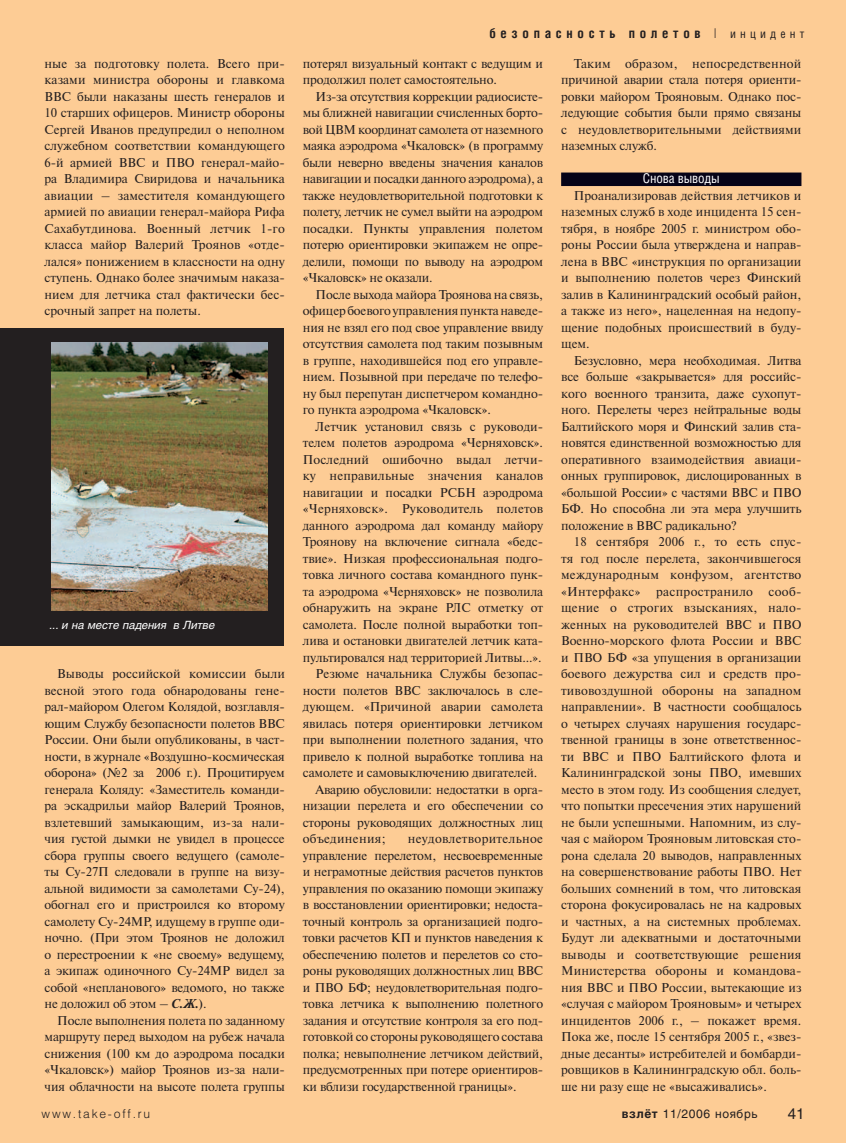
<style>
.page{position:relative;width:846px;height:1143px;background:#fff}
.page>*{position:absolute;margin:0;border:0;box-sizing:border-box;transform-origin:0 0}
.t1{font:15px "Helios";color:#231f20}
.t2{font:700 13.5px "Helios Cond";letter-spacing:.35em;color:#231f20}
.t3{font:13.5px "Helios Cond";letter-spacing:-.01em;color:#fff}
.t4{font:12.75px/16.5px "Newton C";letter-spacing:-.01em;color:#231f20;text-align:justify}
.t5{font:12.75px "Newton C";letter-spacing:.01em;color:#231f20}
.t6{font:12.75px "Newton C";letter-spacing:.015em;color:#231f20}
.t7{font:12.75px "Newton C";letter-spacing:.025em;color:#231f20}
.t8{font:12px "Helios";letter-spacing:.05em;color:#231f20}
.t9{font:300 12px "Helios";letter-spacing:.15em;color:#231f20}
.t10{font:italic 11.25px "Helios";color:#fff}
.s1{font-weight:700;font-style:italic}
.s2{font-weight:300}
.s3{font-weight:400;font-size:12px}
.s4{font-weight:700}
</style>
<div class="page">
<div style="left:0;top:0;width:845px;height:1143px;background:#fdcc95"></div>
<div style="left:561px;top:173px;width:240px;height:13px;background:#060317"></div>
<div style="left:0;top:328px;width:283px;height:317px;background:#231f20"></div>
<img style="left:51px;top:343px;width:217px;height:268px">
<p class="t4" style="left:45px;top:56px;width:242px">ные за подготовку полета. Всего при&shy;казами министра обороны и главкома ВВС были наказаны шесть генералов и 10 старших офицеров. Министр обороны Сергей Иванов предупредил о неполном служебном соответствии командующего 6-й армией ВВС и ПВО генерал-майо&shy;ра Владимира Свиридова и начальника авиации – заместителя командующего армией по авиации генерал-майора Рифа Сахабутдинова. Военный летчик 1-го класса майор Валерий Троянов «отде&shy;лался» понижением в классности на одну ступень. Однако более значимым наказа&shy;нием для летчика стал фактически бес&shy;срочный запрет на полеты.</p>
<p class="t10" style="left:49px;top:621px;width:167px">... и на месте падения в Литве</p>
<p class="t4" style="left:45px;top:667px;width:242px;text-indent:13px">Выводы российской комиссии были весной этого года обнародованы гене&shy;рал-майором Олегом Колядой, возглавля&shy;ющим Службу безопасности полетов ВВС России. Они были опубликованы, в част&shy;ности, в журнале «Воздушно-космическая оборона» (№2 за 2006 г.). Процитируем генерала Коляду: «Заместитель команди&shy;ра эскадрильи майор Валерий Троянов, взлетевший замыкающим, из-за нали&shy;чия густой дымки не увидел в процессе сбора группы своего ведущего (самоле&shy;ты Су-27П следовали в группе на визу&shy;альной видимости за самолетами Су-24), обогнал его и пристроился ко второму самолету Су-24МР, идущему в группе оди&shy;ночно. (При этом Троянов не доложил о перестроении к «не своему» ведущему, а экипаж одиночного Су-24МР видел за собой «непланового» ведомого, но также не доложил об этом – <span class="s1">С.Ж.</span>).</p>
<p class="t4" style="left:45px;top:1013px;width:242px;text-indent:13px">После выполнения полета по заданному маршруту перед выходом на рубеж начала снижения (100 км до аэродрома посадки «Чкаловск») майор Троянов из-за нали&shy;чия облачности на высоте полета группы</p>
<p class="t2" style="left:489px;top:28px;width:316px">безопасность полетов <span class="s2">|</span> <span class="s3">инцидент</span></p>
<p class="t4" style="left:303px;top:56px;width:242px">потерял визуальный контакт с ведущим и продолжил полет самостоятельно.</p>
<p class="t4" style="left:303px;top:89px;width:242px;text-indent:13px">Из-за отсутствия коррекции радиосисте&shy;мы ближней навигации счисленных борто&shy;вой ЦВМ координат самолета от наземного маяка аэродрома «Чкаловск» (в программу были неверно введены значения каналов навигации и посадки данного аэродрома), а также неудовлетворительной подготовки к полету, летчик не сумел выйти на аэродром посадки. Пункты управления полетом потерю ориентировки экипажем не опре&shy;делили, помощи по выводу на аэродром «Чкаловск» не оказали.</p>
<p class="t4" style="left:303px;top:287px;width:242px;text-indent:13px">После выхода майора Троянова на связь, офицер боевого управления пункта наведе&shy;ния не взял его под свое управление ввиду отсутствия самолета под таким позывным в группе, находившейся под его управле&shy;нием. Позывной при передаче по телефо&shy;ну был перепутан диспетчером командно&shy;го пункта аэродрома «Чкаловск».</p>
<p class="t4" style="left:315px;top:419px;width:229px">Летчик установил связь с руководи-</p>
<p class="t4" style="left:303px;top:436px;width:242px">телем полетов аэродрома «Черняховск».</p>
<p class="t5" style="left:303px;top:455px;width:242px">Последний ошибочно выдал летчи-</p>
<p class="t5" style="left:303px;top:471px;width:242px">ку неправильные значения каналов</p>
<p class="t4" style="left:303px;top:485px;width:242px">навигации и посадки РСБН аэродрома</p>
<p class="t6" style="left:303px;top:504px;width:242px">«Черняховск». Руководитель полетов</p>
<p class="t4" style="left:303px;top:518px;width:242px">данного аэродрома дал команду майору</p>
<p class="t4" style="left:303px;top:535px;width:242px">Троянову на включение сигнала «бедс-</p>
<p class="t4" style="left:303px;top:551px;width:242px">твие». Низкая профессиональная подго-</p>
<p class="t4" style="left:303px;top:568px;width:242px">товка личного состава командного пунк-</p>
<p class="t4" style="left:303px;top:584px;width:242px">та аэродрома «Черняховск» не позволила</p>
<p class="t4" style="left:303px;top:601px;width:242px">обнаружить на экране РЛС отметку от</p>
<p class="t4" style="left:303px;top:617px;width:242px">самолета. После полной выработки топ-</p>
<p class="t4" style="left:303px;top:634px;width:242px">лива и остановки двигателей летчик ката-</p>
<p class="t4" style="left:303px;top:650px;width:240px">пультировался над территорией Литвы...».</p>
<p class="t4" style="left:315px;top:667px;width:229px">Резюме начальника Службы безопас-</p>
<p class="t4" style="left:303px;top:683px;width:242px">ности полетов ВВС заключалось в сле-</p>
<p class="t4" style="left:303px;top:700px;width:242px">дующем. «Причиной аварии самолета</p>
<p class="t4" style="left:303px;top:716px;width:242px">явилась потеря ориентировки летчиком</p>
<p class="t4" style="left:303px;top:733px;width:242px">при выполнении полетного задания, что</p>
<p class="t4" style="left:303px;top:749px;width:242px">привело к полной выработке топлива на</p>
<p class="t4" style="left:303px;top:766px;width:236px">самолете и самовыключению двигателей.</p>
<p class="t4" style="left:315px;top:782px;width:229px">Аварию обусловили: недостатки в орга-</p>
<p class="t4" style="left:303px;top:799px;width:242px">низации перелета и его обеспечении со</p>
<p class="t4" style="left:303px;top:815px;width:242px">стороны руководящих должностных лиц</p>
<p class="t7" style="left:303px;top:834px;width:84px">объединения;</p>
<p class="t4" style="left:303px;top:832px;width:242px;text-indent:105px">неудовлетворительное управление перелетом, несвоевременные и неграмотные действия расчетов пунктов управления по оказанию помощи экипажу в восстановлении ориентировки; недоста&shy;точный контроль за организацией подго&shy;товки расчетов КП и пунктов наведения к обеспечению полетов и перелетов со сто&shy;роны руководящих должностных лиц ВВС и ПВО БФ; неудовлетворительная подго&shy;товка летчика к выполнению полетного задания и отсутствие контроля за его под&shy;готовкой со стороны руководящего состава полка; невыполнение летчиком действий, предусмотренных при потере ориентиров&shy;ки вблизи государственной границы».</p>
<p class="t4" style="left:561px;top:56px;width:242px;text-indent:13px">Таким образом, непосредственной причиной аварии стала потеря ориенти&shy;ровки майором Трояновым. Однако пос&shy;ледующие события были прямо связаны с неудовлетворительными действиями наземных служб.</p>
<p class="t3" style="left:642px;top:174px;width:78px">Снова выводы</p>
<p class="t4" style="left:561px;top:188px;width:242px;text-indent:13px">Проанализировав действия летчиков и наземных служб в ходе инцидента 15 сен&shy;тября, в ноябре 2005 г. министром обо&shy;роны России была утверждена и направ&shy;лена в ВВС «инструкция по организации и выполнению полетов через Финский залив в Калининградский особый район, а также из него», нацеленная на недопу&shy;щение подобных происшествий в буду&shy;щем.</p>
<p class="t4" style="left:561px;top:353px;width:242px;text-indent:13px">Безусловно, мера необходимая. Литва все больше «закрывается» для российс&shy;кого военного транзита, даже сухопут&shy;ного. Перелеты через нейтральные воды Балтийского моря и Финский залив ста&shy;новятся единственной возможностью для оперативного взаимодействия авиаци&shy;онных группировок, дислоцированных в «большой России» с частями ВВС и ПВО БФ. Но способна ли эта мера улучшить положение в ВВС радикально?</p>
<p class="t4" style="left:561px;top:535px;width:242px;text-indent:13px">18 сентября 2006 г., то есть спус&shy;тя год после перелета, закончившегося международным конфузом, агентство «Интерфакс» распространило сооб&shy;щение о строгих взысканиях, нало&shy;женных на руководителей ВВС и ПВО Военно-морского флота России и ВВС и ПВО БФ «за упущения в организации боевого дежурства сил и средств про&shy;тивовоздушной обороны на западном направлении». В частности сообщалось о четырех случаях нарушения государс&shy;твенной границы в зоне ответственнос&shy;ти ВВС и ПВО Балтийского флота и Калининградской зоны ПВО, имевших место в этом году. Из сообщения следует, что попытки пресечения этих нарушений не были успешными. Напомним, из слу&shy;чая с майором Трояновым литовская сто&shy;рона сделала 20 выводов, направленных на совершенствование работы ПВО. Нет больших сомнений в том, что литовская сторона фокусировалась не на кадровых и частных, а на системных проблемах.<br>Будут ли адекватными и достаточными выводы и соответствующие решения Министерства обороны и командова&shy;ния ВВС и ПВО России, вытекающие из «случая с майором Трояновым» и четырех инцидентов 2006 г., – покажет время.<br>Пока же, после 15 сентября 2005 г., «звез&shy;дные десанты» истребителей и бомбарди&shy;ровщиков в Калининградскую обл. боль&shy;ше ни разу еще не «высаживались».</p>
<p class="t9" style="left:42px;top:1110px;width:110px">www.take-off.ru</p>
<p class="t8" style="left:621px;top:1109px;width:137px"><span class="s4">взлёт</span> 11/2006 ноябрь</p>
<p class="t1" style="left:787px;top:1108px;width:18px">41</p>
</div>
